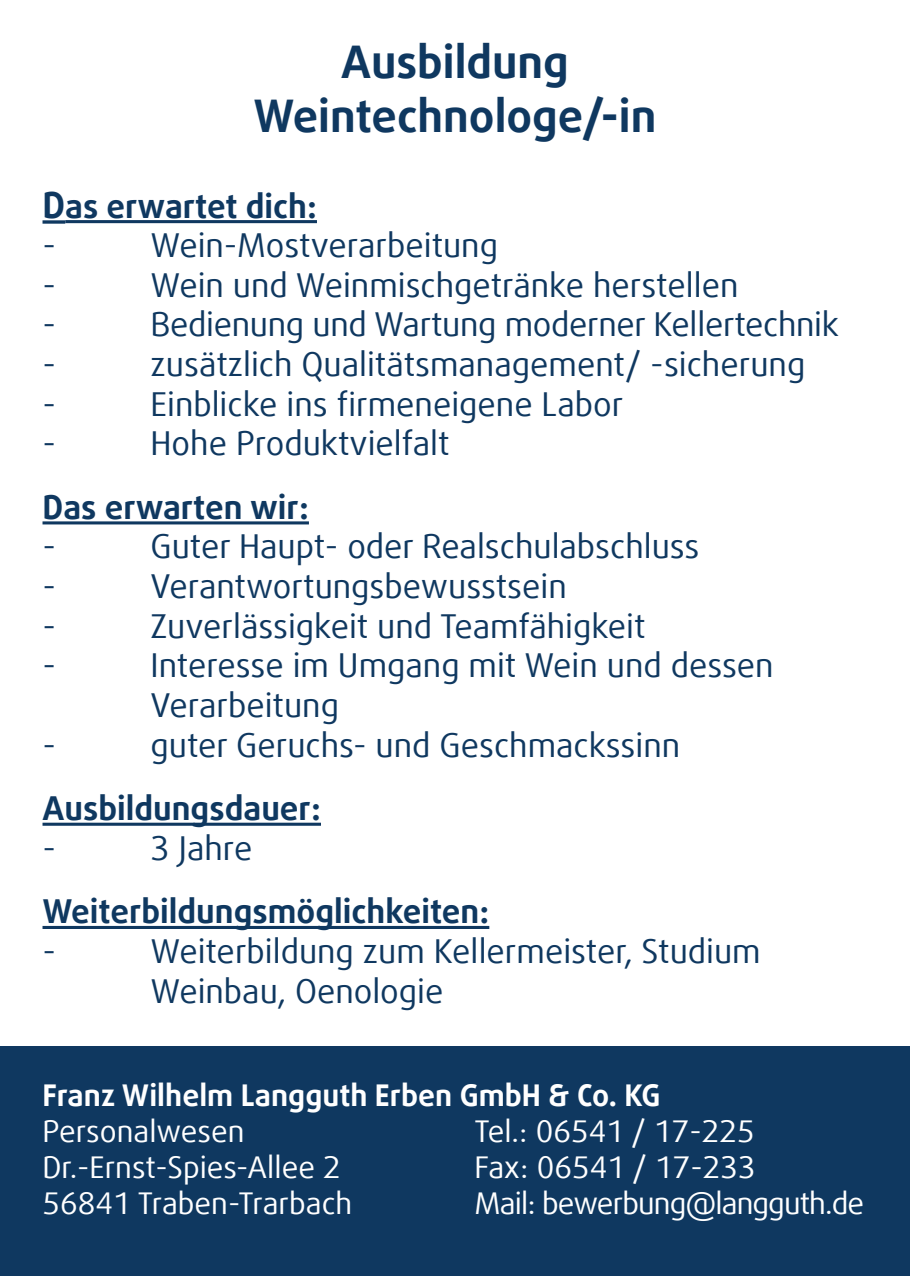
<style>
.page{position:relative;width:910px;height:1276px;background:#fff}
.page>*{position:absolute;margin:0;border:0;box-sizing:border-box;transform-origin:0 0}
.t1{font:700 45px/54px "Daxline Offc";color:#0f3860;text-align:center}
.t2{font:33px/39.6px "Daxline Offc";color:#0f3860}
.t3{font:700 33px/39.6px "Daxline Offc";color:#0f3860}
.t4{font:30px "Daxline Offc";color:#fff}
.t5{font:700 30px "Daxline Offc";color:#fff}
.t6{font:30px "Daxline Offc";letter-spacing:-.03em;color:#fff}
.s1{font-size:36px}
.s2{font-weight:400}
</style>
<div class="page">
<div style="left:0;top:1046px;width:910px;height:230px;background:#0f3860"></div>
<svg style="left:43px;top:220px;width:22px;height:4px"></svg>
<hr style="left:65px;top:220px;width:252px;height:3px;background:#0f3860">
<hr style="left:43px;top:521px;width:266px;height:3px;background:#0f3860">
<hr style="left:43px;top:822px;width:278px;height:3px;background:#0f3860">
<hr style="left:43px;top:926px;width:446px;height:3px;background:#0f3860">
<h1 class="t1" style="left:254px;top:35px;width:404px">Ausbildung<br>Weintechnologe/-in</h1>
<p class="t3" style="left:43px;top:186px;width:276px"><span class="s1">D</span>as erwartet dich: <span class="s2">-</span></p>
<p class="t2" style="left:151px;top:226px;width:349px">Wein-Mostverarbeitung</p>
<p class="t2" style="left:43px;top:265px;width:15px">-</p>
<p class="t2" style="left:43px;top:305px;width:15px">-</p>
<p class="t2" style="left:43px;top:344px;width:15px">-</p>
<p class="t2" style="left:43px;top:384px;width:15px">-</p>
<p class="t2" style="left:151px;top:265px;width:590px">Wein und Weinmischgetränke herstellen</p>
<p class="t2" style="left:151px;top:305px;width:690px">Bedienung und Wartung moderner Kellertechnik</p>
<p class="t2" style="left:151px;top:344px;width:656px">zusätzlich Qualitätsmanagement/ -sicherung</p>
<p class="t2" style="left:151px;top:384px;width:474px">Einblicke ins firmeneigene Labor</p>
<p class="t2" style="left:151px;top:424px;width:300px">Hohe Produktvielfalt</p>
<p class="t3" style="left:43px;top:487px;width:268px">Das erwarten wir:</p>
<p class="t2" style="left:43px;top:527px;width:15px">-</p>
<p class="t2" style="left:43px;top:424px;width:15px">-</p>
<p class="t2" style="left:151px;top:527px;width:550px">Guter Haupt- oder Realschulabschluss</p>
<p class="t2" style="left:43px;top:566px;width:15px">-</p>
<p class="t2" style="left:43px;top:606px;width:15px">-</p>
<p class="t2" style="left:43px;top:646px;width:15px">-</p>
<p class="t2" style="left:151px;top:566px;width:418px">Verantwortungsbewusstsein</p>
<p class="t2" style="left:151px;top:606px;width:496px">Zuverlässigkeit und Teamfähigkeit</p>
<p class="t2" style="left:151px;top:646px;width:625px">Interesse im Umgang mit Wein und dessen<br>Verarbeitung</p>
<p class="t2" style="left:151px;top:725px;width:531px">guter Geruchs- und Geschmackssinn</p>
<p class="t3" style="left:43px;top:788px;width:280px">Ausbildungsdauer:</p>
<p class="t2" style="left:43px;top:828px;width:15px">-</p>
<p class="t2" style="left:43px;top:725px;width:15px">-</p>
<p class="t2" style="left:151px;top:828px;width:103px">3 Jahre</p>
<p class="t3" style="left:43px;top:892px;width:448px">Weiterbildungsmöglichkeiten:</p>
<p class="t2" style="left:43px;top:931px;width:15px">-</p>
<p class="t2" style="left:151px;top:931px;width:612px">Weiterbildung zum Kellermeister, Studium<br>Weinbau, Oenologie</p>
<p class="t5" style="left:43px;top:1075px;width:620px">Franz Wilhelm Langguth Erben GmbH &amp; Co. KG</p>
<p class="t4" style="left:43px;top:1111px;width:204px">Personalwesen</p>
<p class="t4" style="left:475px;top:1111px;width:282px">Tel.: 06541 / 17-225</p>
<p class="t4" style="left:43px;top:1147px;width:300px">Dr.-Ernst-Spies-Allee 2</p>
<p class="t4" style="left:475px;top:1147px;width:283px">Fax: 06541 / 17-233</p>
<p class="t4" style="left:43px;top:1183px;width:311px">56841 Traben-Trarbach</p>
<p class="t6" style="left:475px;top:1183px;width:391px">Mail: bewerbung@langguth.de</p>
</div>
